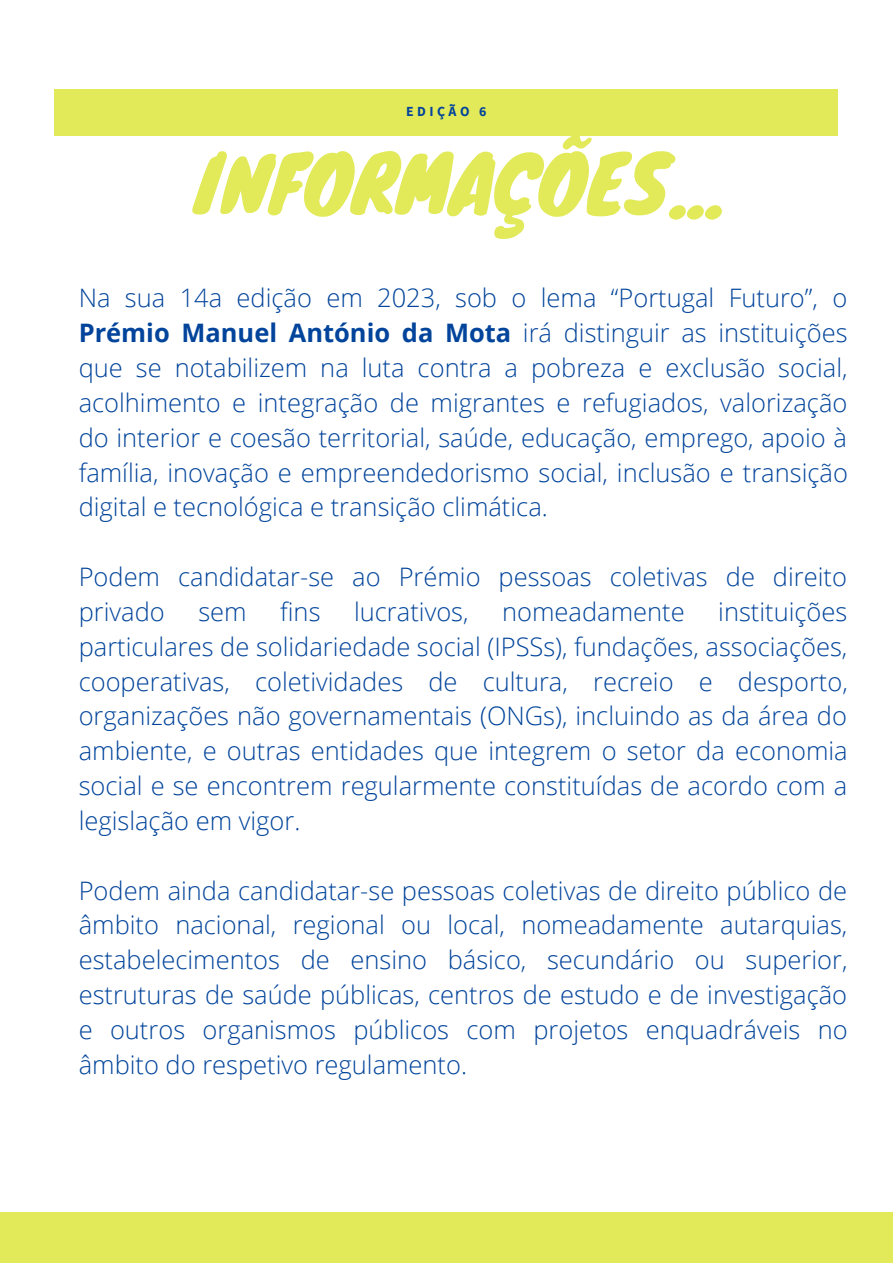
<style>
.page{position:relative;width:893px;height:1264px;background:#fff}
.page>*{position:absolute;margin:0;border:0;box-sizing:border-box;transform-origin:0 0}
.t1{font:76.8px "Knewave";color:#e2ea59}
.t2{font:300 25.5px/34.8px "Open Sans";color:#02449b;text-align:justify}
.t3{font:700 13.8px "Source Sans Pro";letter-spacing:.25em;color:#02449b}
.s1{font-weight:700}
</style>
<div class="page">
<div style="left:0;top:1212px;width:892px;height:50px;background:#e2ea59"></div>
<div style="left:54px;top:89px;width:784px;height:46px;background:#e2ea59"></div>
<p class="t3" style="left:406px;top:102px;width:82px">EDIÇÃO 6</p>
<p class="t1" style="left:194px;top:121px;width:530px">INFORMAÇÕES...</p>
<p class="t2" style="left:79px;top:280px;width:770px">Na sua 14a edição em 2023, sob o lema “Portugal Futuro”, o <span class="s1">Prémio Manuel António da Mota</span> irá distinguir as instituições que se notabilizem na luta contra a pobreza e exclusão social, acolhimento e integração de migrantes e refugiados, valorização do interior e coesão territorial, saúde, educação, emprego, apoio à família, inovação e empreendedorismo social, inclusão e transição digital e tecnológica e transição climática.</p>
<p class="t2" style="left:79px;top:558px;width:769px">Podem candidatar-se ao Prémio pessoas coletivas de direito privado</p>
<p class="t2" style="left:198px;top:593px;width:50px">sem</p>
<p class="t2" style="left:280px;top:593px;width:42px">fins</p>
<p class="t2" style="left:354px;top:593px;width:116px">lucrativos,</p>
<p class="t2" style="left:502px;top:593px;width:184px">nomeadamente</p>
<p class="t2" style="left:79px;top:593px;width:770px;text-indent:639px">instituições particulares de solidariedade social (IPSSs), fundações, associações, cooperativas, coletividades de cultura, recreio e desporto, organizações não governamentais (ONGs), incluindo as da área do ambiente, e outras entidades que integrem o setor da economia social e se encontrem regularmente constituídas de acordo com a legislação em vigor.</p>
<p class="t2" style="left:79px;top:872px;width:770px">Podem ainda candidatar-se pessoas coletivas de direito público de âmbito nacional, regional ou local, nomeadamente autarquias, estabelecimentos de ensino básico, secundário ou superior, estruturas de saúde públicas, centros de estudo e de investigação e outros organismos públicos com projetos enquadráveis no âmbito do respetivo regulamento.</p>
</div>
